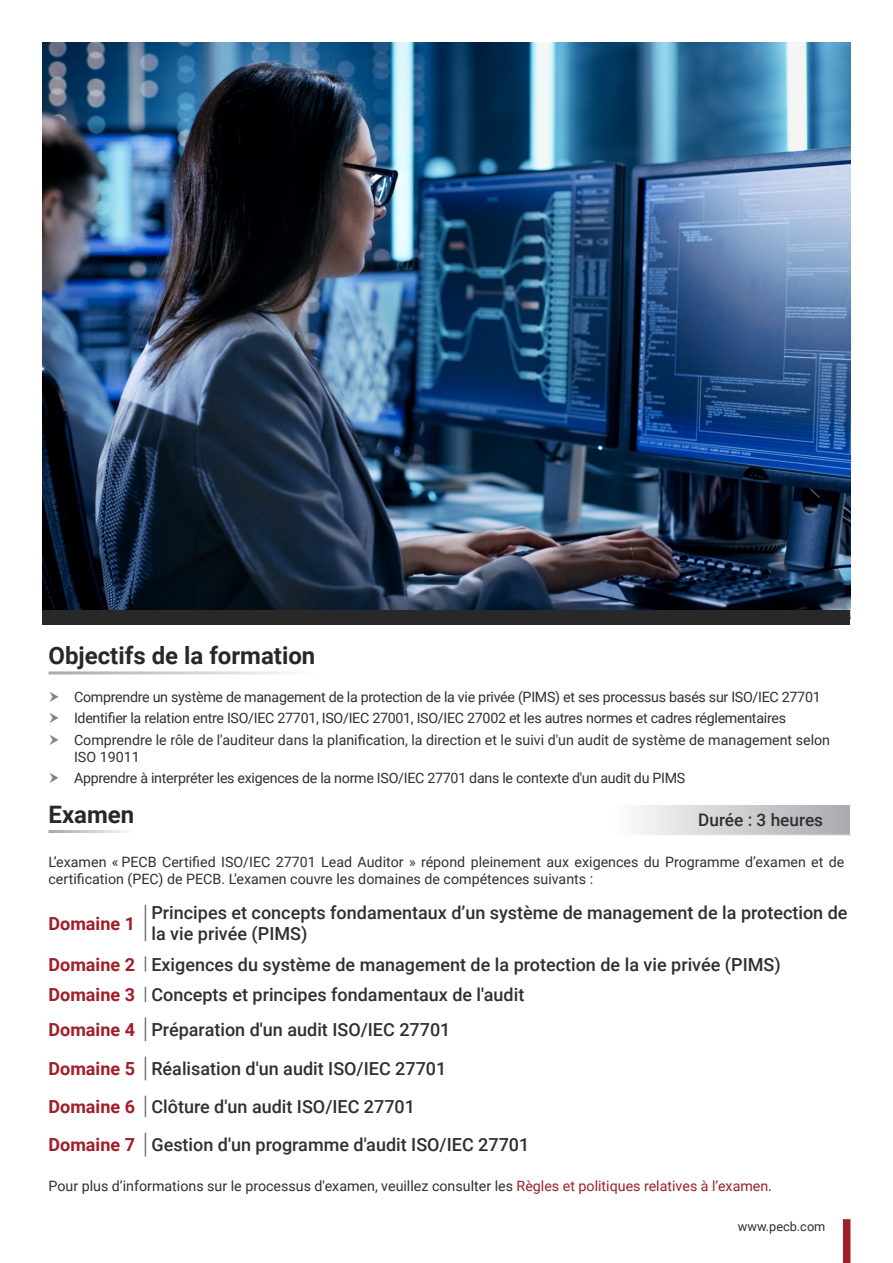
<style>
.page{position:relative;width:893px;height:1263px;background:#fff}
.page>*{position:absolute;margin:0;border:0;box-sizing:border-box;transform-origin:0 0}
.t1{font:700 24px "Roboto";color:#282829}
.t2{font:500 18px/21px "Roboto";color:#312f30}
.t3{font:700 18px "Roboto";color:#a11e29}
.t4{font:500 17.25px "Roboto";color:#312f30}
.Bullet_Points{font:14.25px/17.1px "Roboto";color:#312f30}
.Bullet_Points-2{font:14.25px "Roboto";letter-spacing:-.02em;color:#312f30}
.Bullet_Points-3{font:12.75px "Roboto";color:#312f30}
.s1{color:#a11e29}
</style>
<div class="page">
<img style="left:43px;top:43px;width:807px;height:567px">
<div style="left:43px;top:610px;width:807px;height:15px;background:#282829"></div>
<svg style="left:639px;top:805px;width:211px;height:30px;background:#cecfd1"></svg>
<hr style="left:145px;top:905px;width:1px;height:36px;background:#76787b">
<svg style="left:145px;top:956px;width:1px;height:16px"></svg>
<svg style="left:145px;top:987px;width:1px;height:15px"></svg>
<svg style="left:145px;top:1017px;width:1px;height:24px"></svg>
<svg style="left:145px;top:1056px;width:1px;height:24px"></svg>
<svg style="left:145px;top:1095px;width:1px;height:22px"></svg>
<svg style="left:145px;top:1132px;width:1px;height:24px"></svg>
<div style="left:843px;top:1219px;width:7px;height:44px;background:#a11e29"></div>
<p class="t1" style="left:49px;top:639px;width:268px">Objectifs de la formation</p>
<p class="Bullet_Points-2" style="left:74px;top:687px;width:748px">Comprendre un système de management de la protection de la vie privée (PIMS) et ses processus basés sur ISO/IEC 27701</p>
<p class="Bullet_Points-2" style="left:74px;top:708px;width:713px">Identifier la relation entre ISO/IEC 27701, ISO/IEC 27001, ISO/IEC 27002 et les autres normes et cadres réglementaires</p>
<p class="Bullet_Points" style="left:74px;top:730px;width:758px">Comprendre le rôle de l'auditeur dans la planification, la direction et le suivi d'un audit de système de management selon<br>ISO 19011</p>
<p class="Bullet_Points-2" style="left:74px;top:768px;width:613px">Apprendre à interpréter les exigences de la norme ISO/IEC 27701 dans le contexte d'un audit du PIMS</p>
<p class="t1" style="left:49px;top:797px;width:87px">Examen</p>
<p class="t4" style="left:698px;top:808px;width:127px">Durée : 3 heures</p>
<p class="Bullet_Points" style="left:49px;top:853px;width:797px;line-height:16.5px">L’examen « PECB Certified ISO/IEC 27701 Lead Auditor » répond pleinement aux exigences du Programme d’examen et de certification (PEC) de PECB. L’examen couvre les domaines de compétences suivants :</p>
<p class="t3" style="left:49px;top:911px;width:88px">Domaine 1</p>
<p class="t2" style="left:151px;top:902px;width:698px">Principes et concepts fondamentaux d’un système de management de la protection de la vie privée (PIMS)</p>
<p class="t3" style="left:49px;top:952px;width:88px">Domaine 2</p>
<p class="t2" style="left:151px;top:953px;width:631px">Exigences du système de management de la protection de la vie privée (PIMS)</p>
<p class="t3" style="left:49px;top:982px;width:88px">Domaine 3</p>
<p class="t2" style="left:151px;top:984px;width:374px">Concepts et principes fondamentaux de l'audit</p>
<p class="t3" style="left:49px;top:1017px;width:88px">Domaine 4</p>
<p class="t2" style="left:151px;top:1018px;width:301px">Préparation d'un audit ISO/IEC 27701</p>
<p class="t3" style="left:49px;top:1056px;width:88px">Domaine 5</p>
<p class="t2" style="left:151px;top:1058px;width:296px">Réalisation d'un audit ISO/IEC 27701</p>
<p class="t3" style="left:49px;top:1094px;width:88px">Domaine 6</p>
<p class="t2" style="left:151px;top:1095px;width:265px">Clôture d'un audit ISO/IEC 27701</p>
<p class="t3" style="left:49px;top:1132px;width:88px">Domaine 7</p>
<p class="t2" style="left:151px;top:1133px;width:379px">Gestion d'un programme d'audit ISO/IEC 27701</p>
<p class="Bullet_Points" style="left:49px;top:1176px;width:725px">Pour plus d’informations sur le processus d'examen, veuillez consulter les <span class="s1">Règles et politiques relatives à l’examen</span>.</p>
<p class="Bullet_Points-3" style="left:738px;top:1218px;width:89px">www.pecb.com</p>
</div>
